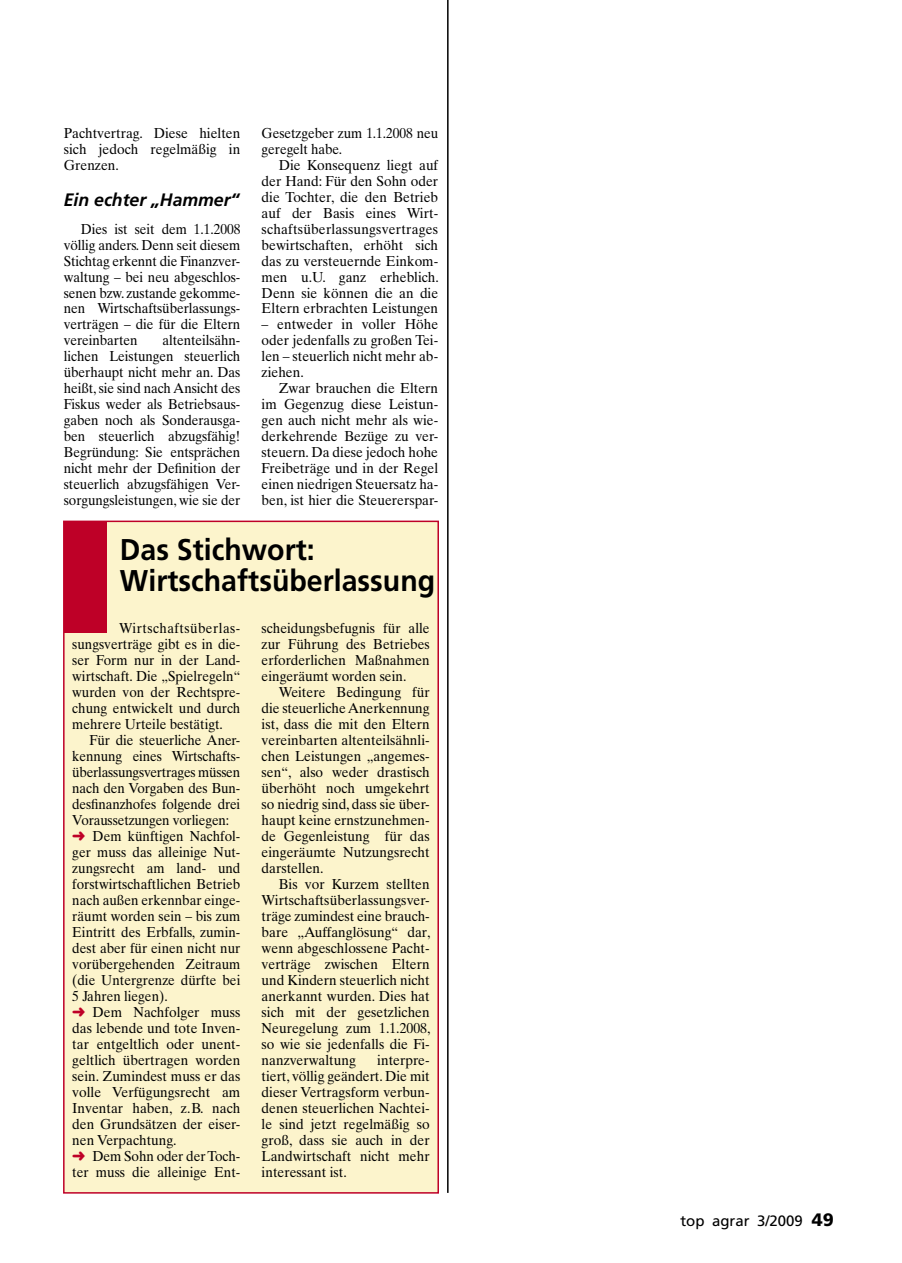
<style>
.page{position:relative;width:902px;height:1263px;background:#fff}
.page>*{position:absolute;margin:0;border:0;box-sizing:border-box;transform-origin:0 0}
.Überschrift_Magazin{font:700 30px/31.5px "Frutiger LT";color:#000;scale:.95 1}
.Zwischenüberschrift_2zeilig{font:italic 700 18px "Frutiger LT";color:#000}
.t1{font:15px "Frutiger LT";color:#000}
.Fließtext{font:14.4px/16px "Times Ten LT";color:#000;text-align:justify;scale:.95 1}
.Fließtext-2{font:14.4px/16px "Times Ten LT";color:#000;text-align:justify;scale:.93 1}
.Aufzählungspunkte{font:14.4px/16px "Times Ten LT";color:#000;text-align:justify;scale:.93 1}
.Aufzählungspunkte-2{font:14.4px/16px "Times Ten LT";color:#000;text-align:justify;scale:.95 1}
.Aufzählungspunkte-3{font:14.4px/16px "Times Ten LT";color:#000;scale:.94 1}
.s1{color:#be0027}
.s2{font-weight:900;font-size:18px}
</style>
<div class="page">
<hr style="left:447px;top:0;width:1px;height:1193px;background:#000">
<div style="left:64px;top:521px;width:374px;height:672px;background:#fcf4cc"></div>
<div style="left:63px;top:521px;width:376px;height:672px;border:2px solid #be0027"></div>
<div style="left:64px;top:521px;width:42px;height:112px;background:#be0027"></div>
<p class="Fließtext" style="left:64px;top:125px;width:187px">Pachtvertrag. Diese hielten sich jedoch regelmäßig in Grenzen.</p>
<p class="Zwischenüberschrift_2zeilig" style="left:64px;top:189px;width:177px">Ein echter „Hammer“</p>
<p class="Fließtext-2" style="left:64px;top:220px;width:191px;text-indent:17px">Dies ist seit dem 1.1.2008 völlig anders. Denn seit diesem Stichtag erkennt die Finanzver&shy;waltung – bei neu abgeschlos&shy;senen bzw. zustande gekomme&shy;nen Wirtschaftsüberlassungs&shy;verträgen – die für die Eltern vereinbarten</p>
<p class="Fließtext-2" style="left:64px;top:332px;width:191px;text-indent:99px">altenteilsähn&shy;lichen Leistungen steuerlich überhaupt nicht mehr an. Das heißt, sie sind nach Ansicht des Fiskus weder als Betriebsaus&shy;gaben noch als Sonderausga&shy;ben steuerlich abzugsfähig!<br>Begründung: Sie entsprächen nicht mehr der Definition der steuerlich abzugsfähigen Ver&shy;sorgungsleistungen, wie sie der</p>
<p class="Fließtext-2" style="left:261px;top:125px;width:191px">Gesetzgeber zum 1.1.2008 neu geregelt habe.</p>
<p class="Fließtext" style="left:261px;top:157px;width:188px;text-indent:17px">Die Konsequenz liegt auf der Hand: Für den Sohn oder die Tochter, die den Betrieb auf der Basis eines Wirt&shy;schaftsüberlassungsvertrages bewirtschaften, erhöht sich das zu versteuernde Einkom&shy;men u.U. ganz erheblich.<br>Denn sie können die an die Eltern erbrachten Leistungen</p>
<p class="Fließtext" style="left:261px;top:316px;width:187px">– entweder in voller Höhe oder jedenfalls zu großen Tei&shy;len – steuerlich nicht mehr ab&shy;ziehen.</p>
<p class="Fließtext" style="left:261px;top:380px;width:187px;text-indent:17px">Zwar brauchen die Eltern im Gegenzug diese Leistun&shy;gen auch nicht mehr als wie&shy;derkehrende Bezüge zu ver&shy;steuern. Da diese jedoch hohe Freibeträge und in der Regel einen niedrigen Steuersatz ha&shy;ben, ist hier die Steuererspar-</p>
<p class="Überschrift_Magazin" style="left:120px;top:534px;width:333px">Das Stichwort:<br>Wirtschaftsüberlassung</p>
<p class="Aufzählungspunkte-3" style="left:261px;top:620px;width:180px;text-align:justify">scheidungsbefugnis für alle zur Führung des Betriebes erforderlichen Maßnahmen eingeräumt worden sein.</p>
<p class="Fließtext" style="left:261px;top:684px;width:178px;text-indent:17px">Weitere Bedingung für die steuerliche Anerkennung ist, dass die mit den Eltern vereinbarten altenteilsähnli&shy;chen Leistungen „angemes&shy;sen“, also weder drastisch überhöht noch umgekehrt so niedrig sind, dass sie über&shy;haupt keine ernstzunehmen&shy;de Gegenleistung für das eingeräumte Nutzungsrecht darstellen.</p>
<p class="Fließtext" style="left:261px;top:876px;width:179px;text-indent:17px">Bis vor Kurzem stellten Wirtschaftsüberlassungsver&shy;träge zumindest eine brauch&shy;bare „Auffanglösung“ dar, wenn abgeschlossene Pacht&shy;verträge zwischen Eltern und Kindern steuerlich nicht anerkannt wurden. Dies hat sich mit der gesetzlichen Neuregelung zum 1.1.2008, so wie sie jedenfalls die Fi&shy;nanzverwaltung</p>
<p class="Fließtext-2" style="left:72px;top:620px;width:182px;text-indent:47px">Wirtschaftsüberlas&shy;sungsverträge gibt es in die&shy;ser Form nur in der Land&shy;wirtschaft. Die „Spielregeln“ wurden von der Rechtspre&shy;chung entwickelt und durch mehrere Urteile bestätigt.</p>
<p class="Fließtext-2" style="left:72px;top:732px;width:182px;text-indent:17px">Für die steuerliche Aner&shy;kennung eines Wirtschafts&shy;überlassungsvertrages müssen nach den Vorgaben des Bun&shy;desfinanzhofes folgende drei Voraussetzungen vorliegen:</p>
<p class="Aufzählungspunkte" style="left:72px;top:828px;width:182px"><span class="s1">➜</span> Dem künftigen Nachfol&shy;ger muss das alleinige Nut&shy;zungsrecht am land- und forstwirtschaftlichen Betrieb nach außen erkennbar einge&shy;räumt worden sein – bis zum Eintritt des Erbfalls, zumin&shy;dest aber für einen nicht nur vorübergehenden Zeitraum (die Untergrenze dürfte bei 5 Jahren liegen).</p>
<p class="Aufzählungspunkte-2" style="left:72px;top:1004px;width:178px"><span class="s1">➜</span> Dem Nachfolger muss das lebende und tote Inven&shy;tar entgeltlich oder unent&shy;geltlich übertragen worden sein. Zumindest muss er das volle Verfügungsrecht am Inventar haben, z. B. nach den Grundsätzen der eiser&shy;nen Verpachtung.</p>
<p class="Aufzählungspunkte-3" style="left:72px;top:1148px;width:180px"><span class="s1">➜</span> Dem Sohn oder der Toch&shy;ter muss die alleinige Ent-</p>
<p class="Fließtext" style="left:261px;top:1052px;width:178px;text-indent:116px">interpre&shy;tiert, völlig geändert. Die mit dieser Vertragsform verbun&shy;denen steuerlichen Nachtei&shy;le sind jetzt regelmäßig so groß, dass sie auch in der Landwirtschaft nicht mehr interessant ist.</p>
<p class="t1" style="left:680px;top:1212px;width:155px">top agrar 3/2009 <span class="s2">49</span></p>
</div>
